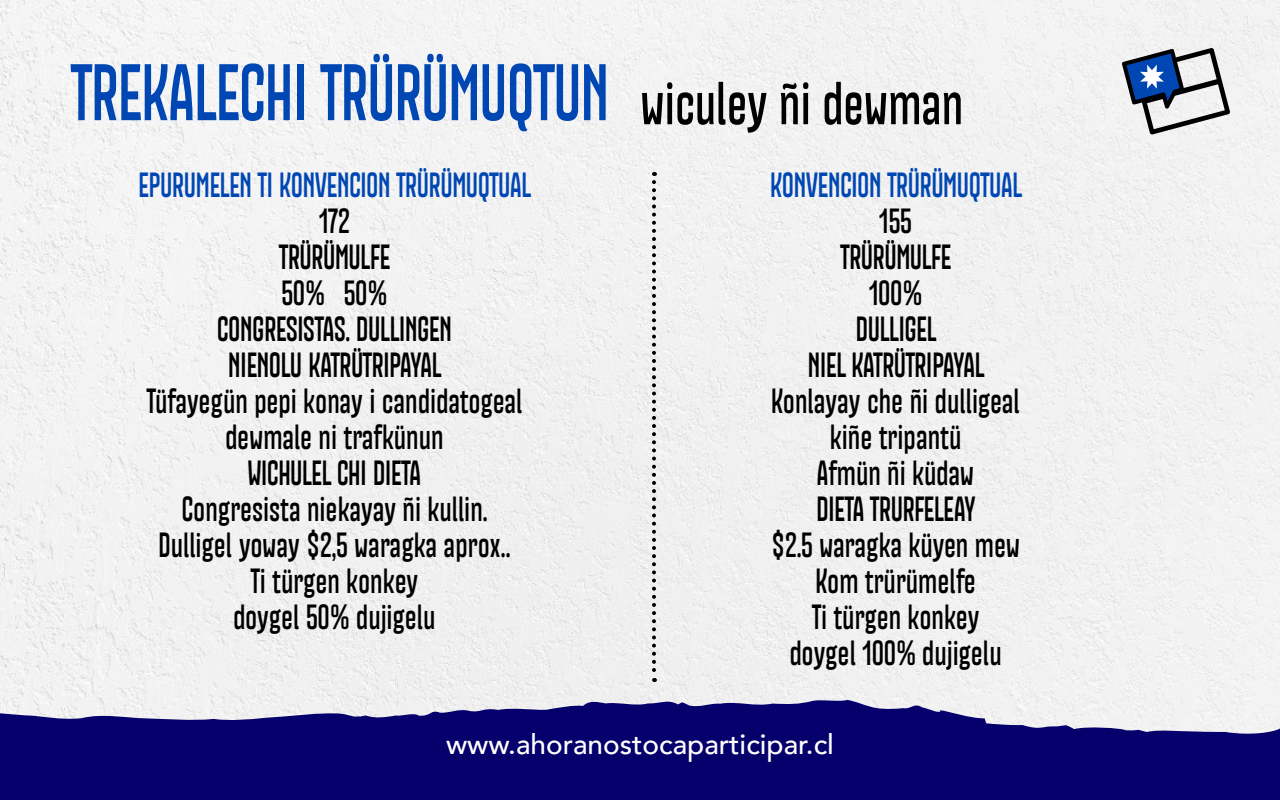
<style>
.page{position:relative;width:1280px;height:800px;background:#fff}
.page>*{position:absolute;margin:0;border:0;box-sizing:border-box;transform-origin:0 0}
.t1{font:500 80px "Mazurquica";letter-spacing:-.015em;color:#0047b3}
.t2{font:500 35px/36px "Mazurquica";letter-spacing:-.01em;color:#000;text-align:center}
.t3{font:500 35px "Mazurquica";letter-spacing:-.01em;color:#0047b3}
.t4{font:500 28px "Avenir";color:#fff}
.s1{font-size:60.6px;color:#000}
</style>
<div class="page">
<div style="left:0;top:0;width:1280px;height:699px;background:#f1f1f1"></div>
<svg style="left:0;top:699px;width:1280px;height:101px;background:#2a2680"></svg>
<svg style="left:1122px;top:48px;width:108px;height:86px"></svg>
<svg style="left:652px;top:182px;width:4px;height:500px"></svg>
<h1 class="t1" style="left:70px;top:40px;width:895px">TREKALECHI TRÜRÜMUQTUN <span class="s1">wiculey ñi dewman</span></h1>
<p class="t3" style="left:139px;top:162px;width:395px">EPURUMELEN TI KONVENCION TRÜRÜMUQTUAL</p>
<p class="t2" style="left:146px;top:200px;width:378px">172<br>TRÜRÜMULFE<br>50% 50%<br>CONGRESISTAS. DULLINGEN<br>NIENOLU KATRÜTRIPAYAL<br>Tüfayegün pepi konay i candidatogeal dewmale ni trafkünun<br>WICHULEL CHI DIETA<br>Congresista niekayay ñi kullin.<br>Dulligel yoway $2,5 waragka aprox..<br>Ti türgen konkey<br>doygel 50% dujigelu</p>
<p class="t3" style="left:770px;top:162px;width:254px">KONVENCION TRÜRÜMUQTUAL</p>
<p class="t2" style="left:771px;top:201px;width:251px">155<br>TRÜRÜMULFE<br>100%<br>DULLIGEL<br>NIEL KATRÜTRIPAYAL<br>Konlayay che ñi dulligeal kiñe tripantü<br>Afmün ñi küdaw<br>DIETA TRURFELEAY<br>$2.5 waragka küyen mew<br>Kom trürümelfe<br>Ti türgen konkey<br>doygel 100% dujigelu</p>
<p class="t4" style="left:446px;top:720px;width:389px">www.ahoranostocaparticipar.cl</p>
</div>
